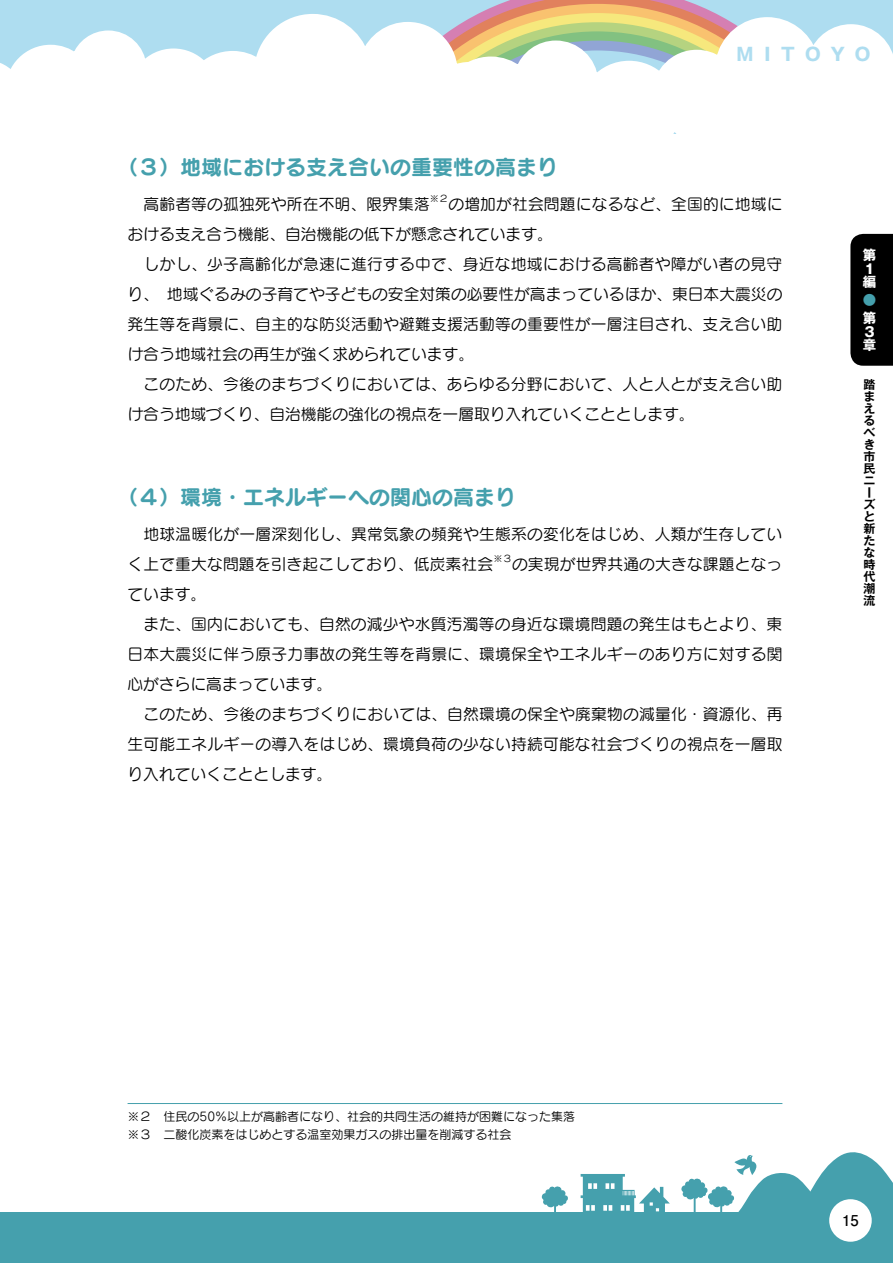
<style>
.page{position:relative;width:893px;height:1263px;background:#fff}
.page>*{position:absolute;margin:0;border:0;box-sizing:border-box;transform-origin:0 0}
.t1{font:21px "Seurat Pro B";color:#45a0ad}
.t2{font:700 18px "Gothic MB101 Pr 5";letter-spacing:.58em;color:#aeddf0}
.t3{font:15.75px/30px "Seurat Pro M";letter-spacing:.015em;color:#000}
.t4{font:700 15px "Futo Go B101 Pr 5";color:#000}
.t5{font:700 13.5px/13.5px "Gothic MB101 Pr 5";color:#fff}
.t6{font:700 13.5px "Gothic MB101 Pr 5";color:#45a0ad}
.t7{font:12px/18px "Seurat Pro M";color:#000}
.t8{font:700 12px/12px "Gothic MB101 Pr 5 De";color:#000}
.t9{font:9.15px "Seurat Pro M";color:#000}
</style>
<div class="page">
<div style="left:0;top:1135px;width:893px;height:128px;background:#45a0ad"></div>
<div style="left:0;top:995px;width:893px;height:217px;background:#fff"></div>
<div style="left:0;top:0;width:893px;height:134px;background:#aeddf0"></div>
<svg style="left:486px;top:0;width:222px;height:10px;background:#dd9685"></svg>
<svg style="left:523px;top:10px;width:192px;height:13px;background:#f3cc77"></svg>
<svg style="left:523px;top:23px;width:126px;height:13px;background:#b9d47f"></svg>
<svg style="left:236px;top:10px;width:287px;height:124px"></svg>
<svg style="left:0;top:30px;width:236px;height:104px"></svg>
<svg style="left:407px;top:37px;width:242px;height:97px;background:#f2f5f0"></svg>
<svg style="left:649px;top:13px;width:244px;height:221px"></svg>
<svg style="left:541px;top:1186px;width:27px;height:26px"></svg>
<svg style="left:580px;top:1174px;width:90px;height:38px"></svg>
<svg style="left:681px;top:1152px;width:212px;height:81px"></svg>
<div style="left:850px;top:234px;width:43px;height:132px;background:#000"></div>
<hr style="left:128px;top:1103px;width:654px;height:1px;background:#45a0ad">
<div style="left:829px;top:1199px;width:43px;height:43px;background:#fff;border-radius:50%"></div>
<p class="t2" style="left:736px;top:40px;width:136px">MITOYO</p>
<h1 class="t1" style="left:117px;top:153px;width:442px">（３）地域における支え合いの重要性の高まり</h1>
<p class="t3" style="left:128px;top:188px;width:304px">　高齢者等の孤独死や所在不明、限界集落</p>
<p class="t9" style="left:430px;top:193px;width:20px">※２</p>
<p class="t3" style="left:128px;top:188px;width:656px;text-indent:321px">の増加が社会問題になるなど、全国的に地域における支え合う機能、自治機能の低下が懸念されています。<br>　しかし、少子高齢化が急速に進行する中で、身近な地域における高齢者や障がい者の見守り、　地域ぐるみの子育てや子どもの安全対策の必要性が高まっているほか、東日本大震災の発生等を背景に、自主的な防災活動や避難支援活動等の重要性が一層注目され、支え合い助け合う地域社会の再生が強く求められています。<br>　このため、今後のまちづくりにおいては、あらゆる分野において、人と人とが支え合い助け合う地域づくり、自治機能の強化の視点を一層取り入れていくこととします。</p>
<h1 class="t1" style="left:117px;top:483px;width:400px">（４）環境・エネルギーへの関心の高まり</h1>
<p class="t3" style="left:128px;top:518px;width:656px">　地球温暖化が一層深刻化し、異常気象の頻発や生態系の変化をはじめ、人類が生存していく上で重大な問題を引き起こしており、低炭素社会</p>
<p class="t9" style="left:493px;top:553px;width:20px">※３</p>
<p class="t3" style="left:512px;top:548px;width:272px">の実現が世界共通の大きな課題となっ</p>
<p class="t3" style="left:128px;top:578px;width:656px">ています。<br>　また、国内においても、自然の減少や水質汚濁等の身近な環境問題の発生はもとより、東日本大震災に伴う原子力事故の発生等を背景に、環境保全やエネルギーのあり方に対する関心がさらに高まっています。<br>　このため、今後のまちづくりにおいては、自然環境の保全や廃棄物の減量化・資源化、再生可能エネルギーの導入をはじめ、環境負荷の少ない持続可能な社会づくりの視点を一層取り入れていくこととします。</p>
<p class="t5" style="left:863px;top:247px;width:14px">第<br>１編</p>
<p class="t6" style="left:863px;top:289px;width:14px">●</p>
<p class="t5" style="left:863px;top:310px;width:14px">第<br>３章</p>
<p class="t8" style="left:864px;top:378px;width:13px">踏まえるべき市民ニーズと新たな時代潮流</p>
<p class="t7" style="left:128px;top:1107px;width:449px">※２　住民の50％以上が高齢者になり、社会的共同生活の維持が困難になった集落※３　二酸化炭素をはじめとする温室効果ガスの排出量を削減する社会</p>
<p class="t4" style="left:842px;top:1208px;width:17px">15</p>
</div>
